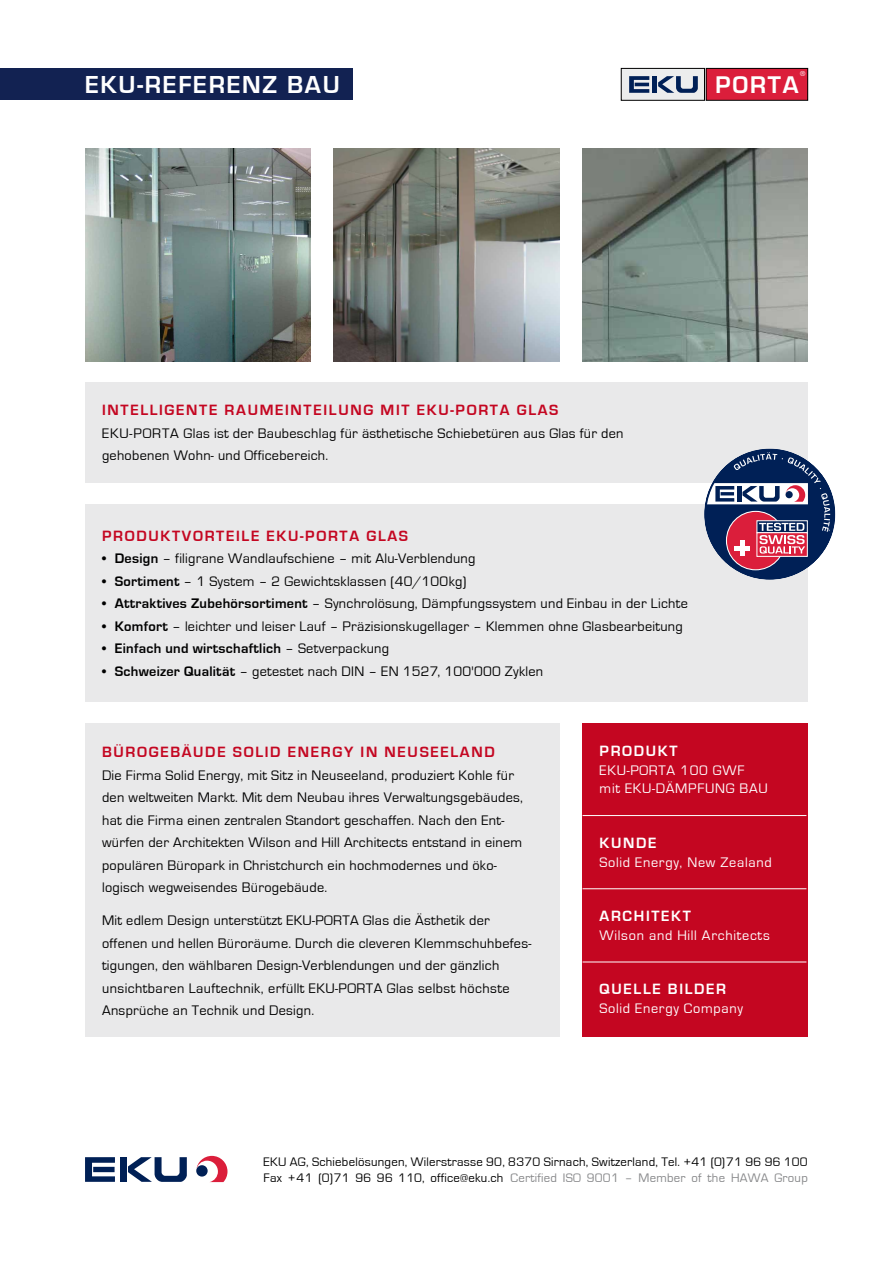
<style>
.page{position:relative;width:893px;height:1263px;background:#fff}
.page>*{position:absolute;margin:0;border:0;box-sizing:border-box;transform-origin:0 0}
.t1{font:700 25.35px "Eurostile";letter-spacing:.07em;color:#fff}
.t2{font:600 22.2px "Eurostile LT";letter-spacing:.075em;color:#fff}
.t3{font:700 15.3px "Eurostile";letter-spacing:.11em;color:#c40621}
.t4{font:700 15.3px "Eurostile";letter-spacing:.11em;color:#fff}
.t5{font:14.25px/22.5px "Eurostile";letter-spacing:.02em;color:#000}
.t6{font:14.25px/18.8px "Eurostile";letter-spacing:.05em;color:#fff}
.t7{font:700 14.25px "Eurostile";letter-spacing:.02em;color:#000}
.t8{font:12.75px/16.5px "Eurostile";letter-spacing:.02em;color:#000}
.t9{font:6.75px "Eurostile";color:#fff}
.s1{font-weight:700}
.s2{font-weight:400}
.s3{color:#87888a}
</style>
<div class="page">
<div style="left:85px;top:723px;width:474px;height:314px;background:#e9e9ea"></div>
<img style="left:334px;top:149px;width:225px;height:212px">
<img style="left:85px;top:149px;width:225px;height:212px">
<img style="left:583px;top:149px;width:225px;height:212px">
<div style="left:85px;top:383px;width:723px;height:100px;background:#e9e9ea"></div>
<div style="left:85px;top:504px;width:723px;height:198px;background:#e9e9ea"></div>
<div style="left:621px;top:68px;width:83px;height:32px;background:#eceded"></div>
<div style="left:621px;top:68px;width:84px;height:33px;border:1px solid #000"></div>
<div style="left:706px;top:68px;width:102px;height:32px;background:#db1e3b"></div>
<div style="left:706px;top:68px;width:102px;height:33px;border:1px solid #000"></div>
<div style="left:652px;top:76px;width:5px;height:17px;background:#002056"></div>
<svg style="left:658px;top:76px;width:40px;height:17px"></svg>
<svg style="left:629px;top:76px;width:20px;height:17px"></svg>
<hr style="left:635px;top:83px;width:14px;height:3px;background:#002056">
<div style="left:0;top:68px;width:353px;height:32px;background:#122252"></div>
<div style="left:583px;top:723px;width:225px;height:314px;background:#c40621"></div>
<hr style="left:583px;top:815px;width:223px;height:1px;background:#fff">
<hr style="left:583px;top:888px;width:223px;height:1px;background:#fff">
<hr style="left:583px;top:962px;width:223px;height:1px;background:#fff">
<div style="left:120px;top:1157px;width:7px;height:25px;background:#002056"></div>
<svg style="left:128px;top:1157px;width:59px;height:25px"></svg>
<svg style="left:85px;top:1157px;width:30px;height:25px"></svg>
<div style="left:93px;top:1167px;width:22px;height:5px;background:#002056"></div>
<svg style="left:196px;top:1156px;width:31px;height:26px"></svg>
<div style="left:196px;top:1165px;width:12px;height:11px;background:#002056;border-radius:50%"></div>
<div style="left:705px;top:449px;width:130px;height:130px;background:#002056;border-radius:50%"></div>
<div style="left:726px;top:511px;width:59px;height:59px;background:#db1e3b;border-radius:50%"></div>
<div style="left:757px;top:532px;width:51px;height:25px;background:#db1e3b;border:1px solid #fff"></div>
<hr style="left:740px;top:540px;width:4px;height:16px;background:#fff">
<svg style="left:706px;top:452px;width:124px;height:102px"></svg>
<div style="left:785px;top:491px;width:8px;height:7px;background:#002056;border-radius:50%"></div>
<h1 class="t1" style="left:85px;top:71px;width:253px">EKU-REFERENZ BAU</h1>
<p class="t9" style="left:800px;top:70px;width:7px">®</p>
<h2 class="t2" style="left:715px;top:71px;width:84px">PORTA</h2>
<p class="t3" style="left:102px;top:402px;width:376px">INTELLIGENTE RAUMEINTEILUNG MIT EKU-PORT</p>
<p class="t3" style="left:500px;top:402px;width:50px">A GLAS</p>
<p class="t5" style="left:102px;top:422px;width:523px">EKU-PORTA Glas ist der Baubeschlag für ästhetische Schiebetüren aus Glas für den gehobenen Wohn- und Officebereich.</p>
<p class="t3" style="left:102px;top:527px;width:24px">PRODU</p>
<p class="t3" style="left:160px;top:527px;width:44px">KTVORT</p>
<p class="t3" style="left:226px;top:527px;width:102px">EILE EKU-PORT</p>
<p class="t3" style="left:349px;top:527px;width:50px">A GLAS</p>
<p class="t5" style="left:102px;top:547px;width:375px">• <span class="s1">DESIGN</span> – filigrane Wandlaufschiene – mit Alu-Verblendung</p>
<p class="t5" style="left:102px;top:570px;width:366px">• <span class="s1">SORTIMENT</span> – 1 System – 2 Gewichtsklassen (40/100kg)</p>
<p class="t5" style="left:102px;top:592px;width:587px">• <span class="s1">ATTRAKTIVES ZUBEHÖRSORTIMENT</span> – Synchrolösung, Dämpfungssystem und Einbau in der Lichte</p>
<p class="t5" style="left:102px;top:615px;width:582px">• <span class="s1">KOMFORT</span> – leichter und leiser Lauf – Präzisionskugellager – Klemmen ohne Glasbearbeitung</p>
<p class="t7" style="left:102px;top:640px;width:289px"><span class="s2">•</span> EINFACH UND WIRTSCHAFTLICH <span class="s2">– Setverpackung</span></p>
<p class="t5" style="left:102px;top:660px;width:443px">• <span class="s1">SCHWEIZER QUALITÄT</span> – getestet nach DIN – EN 1527, 100'000 Zyklen</p>
<p class="t3" style="left:102px;top:744px;width:328px">BÜROGEBÄUDE SOLID ENERGY IN NEUSEE</p>
<p class="t3" style="left:451px;top:744px;width:46px">LAND</p>
<p class="t5" style="left:102px;top:764px;width:422px">Die Firma Solid Energy, mit Sitz in Neuseeland, produziert Kohle für den weltweiten Markt. Mit dem Neubau ihres Verwaltungsgebäudes, hat die Firma einen zentralen Standort geschaffen. Nach den Ent&shy;würfen der Architekten Wilson and Hill Architects entstand in einem populären Büropark in Christchurch ein hochmodernes und öko&shy;logisch wegweisendes Bürogebäude.</p>
<p class="t5" style="left:102px;top:909px;width:431px">Mit edlem Design unterstützt EKU-PORTA Glas die Ästhetik der offenen und hellen Büroräume. Durch die cleveren Klemmschuhbefes&shy;tigungen, den wählbaren Design-Verblendungen und der gänzlich unsichtbaren Lauftechnik, erfüllt EKU-PORTA Glas selbst höchste Ansprüche an Technik und Design.</p>
<p class="t4" style="left:600px;top:742px;width:80px">PRODUKT</p>
<p class="t6" style="left:600px;top:761px;width:170px">EKU-PORTA 100 GWF mit EKU-DÄMPFUNG BAU</p>
<p class="t4" style="left:600px;top:834px;width:57px">KUNDE</p>
<p class="t6" style="left:600px;top:853px;width:174px">Solid Energy, New Zealand</p>
<p class="t4" style="left:600px;top:908px;width:93px">ARCHITEKT</p>
<p class="t6" style="left:600px;top:926px;width:172px">Wilson and Hill Architects</p>
<p class="t4" style="left:600px;top:981px;width:127px">QUELLE BILDER</p>
<p class="t6" style="left:600px;top:999px;width:145px">Solid Energy Company</p>
<p class="t8" style="left:264px;top:1153px;width:546px">EKU AG, Schiebelösungen, Wilerstrasse 90, 8370 Sirnach, Switzerland, Tel. +41 (0)71 96 96 100<br>Fax +41 (0)71 96 96 110, office@eku.ch <span class="s3">Certified ISO 9001 – Member of the HAWA Group</span></p>
</div>
